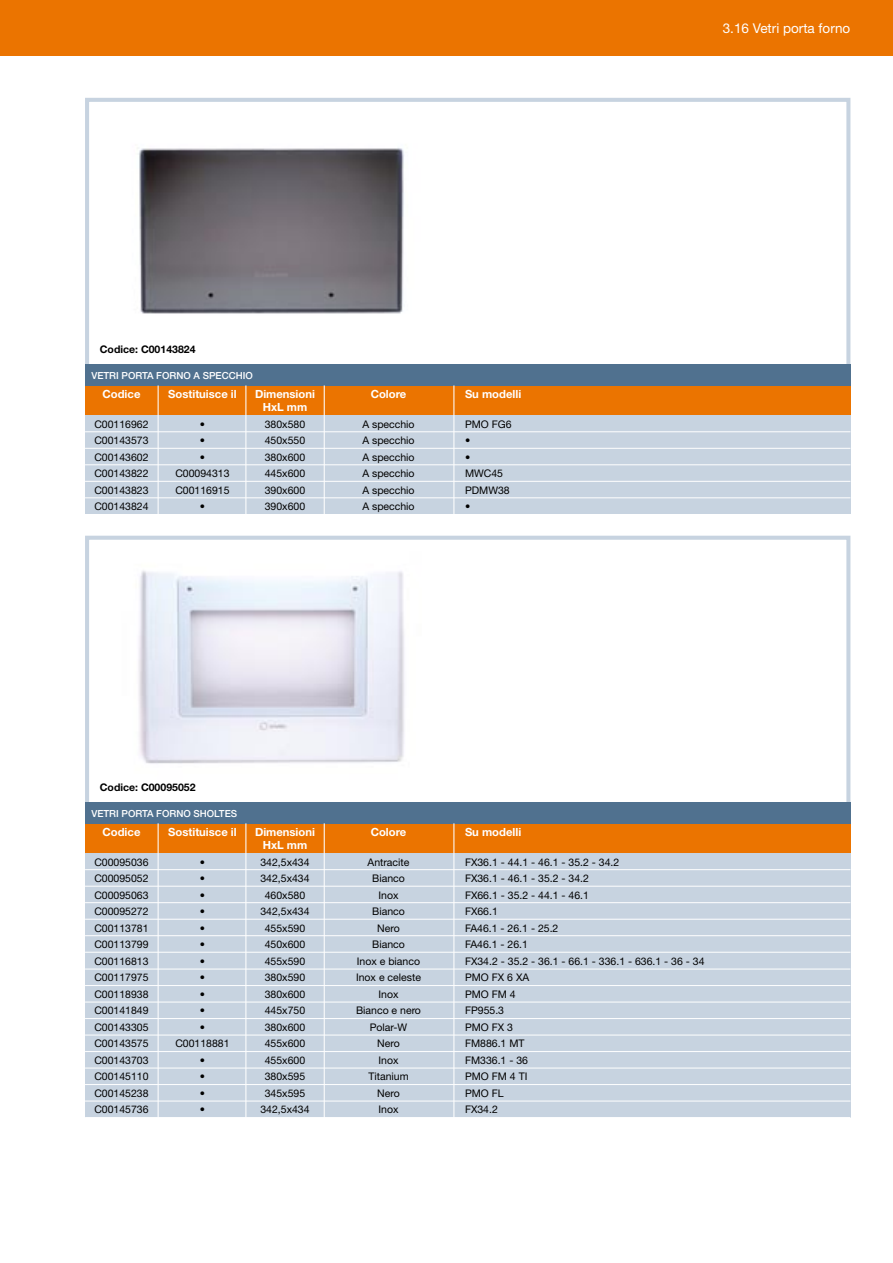
<style>
.page{position:relative;width:893px;height:1263px;background:#fff}
.page>*{position:absolute;margin:0;border:0;box-sizing:border-box;transform-origin:0 0}
.t1{font:13.5px "Helvetica Neue";color:#fff}
.t2{font:700 11.25px "Helvetica Neue";color:#fff}
.t3{font:10.5px "Helvetica Neue";color:#000}
.t4{font:700 10.5px "Helvetica Neue";color:#000}
.t5{font:500 9.75px "Helvetica Neue";color:#fff}
</style>
<div class="page">
<div style="left:0;top:0;width:893px;height:55px;background:#eb7400"></div>
<img style="left:137px;top:148px;width:267px;height:166px">
<div style="left:85px;top:98px;width:765px;height:271px;border:4px solid #c7d3e0"></div>
<div style="left:85px;top:413px;width:765px;height:101px;background:#c7d3e0"></div>
<div style="left:85px;top:385px;width:765px;height:30px;background:#eb7400"></div>
<div style="left:85px;top:364px;width:765px;height:21px;background:#50718f"></div>
<hr style="left:85px;top:448px;width:765px;height:1px;background:#fff">
<hr style="left:85px;top:431px;width:765px;height:1px;background:#fff">
<hr style="left:85px;top:464px;width:765px;height:1px;background:#fff">
<hr style="left:85px;top:481px;width:765px;height:1px;background:#fff">
<hr style="left:85px;top:497px;width:765px;height:1px;background:#fff">
<hr style="left:158px;top:385px;width:1px;height:129px;background:#fff">
<hr style="left:453px;top:385px;width:1px;height:129px;background:#fff">
<hr style="left:245px;top:385px;width:1px;height:129px;background:#fff">
<hr style="left:324px;top:385px;width:1px;height:129px;background:#fff">
<img style="left:138px;top:570px;width:267px;height:194px">
<div style="left:85px;top:536px;width:765px;height:270px;border:4px solid #c7d3e0"></div>
<div style="left:85px;top:850px;width:765px;height:267px;background:#c7d3e0"></div>
<div style="left:85px;top:823px;width:765px;height:30px;background:#eb7400"></div>
<div style="left:85px;top:802px;width:765px;height:21px;background:#50718f"></div>
<hr style="left:85px;top:886px;width:765px;height:1px;background:#fff">
<hr style="left:85px;top:869px;width:765px;height:1px;background:#fff">
<hr style="left:85px;top:902px;width:765px;height:1px;background:#fff">
<hr style="left:85px;top:919px;width:765px;height:1px;background:#fff">
<hr style="left:85px;top:935px;width:765px;height:1px;background:#fff">
<hr style="left:85px;top:952px;width:765px;height:1px;background:#fff">
<hr style="left:85px;top:968px;width:765px;height:1px;background:#fff">
<hr style="left:158px;top:823px;width:1px;height:296px;background:#fff">
<hr style="left:453px;top:823px;width:1px;height:296px;background:#fff">
<hr style="left:245px;top:823px;width:1px;height:296px;background:#fff">
<hr style="left:324px;top:823px;width:1px;height:296px;background:#fff">
<hr style="left:85px;top:985px;width:765px;height:1px;background:#fff">
<hr style="left:85px;top:1001px;width:765px;height:1px;background:#fff">
<hr style="left:85px;top:1018px;width:765px;height:1px;background:#fff">
<hr style="left:85px;top:1034px;width:765px;height:1px;background:#fff">
<hr style="left:85px;top:1051px;width:765px;height:1px;background:#fff">
<hr style="left:85px;top:1067px;width:765px;height:1px;background:#fff">
<hr style="left:85px;top:1084px;width:765px;height:1px;background:#fff">
<hr style="left:85px;top:1100px;width:765px;height:1px;background:#fff">
<p class="t1" style="left:723px;top:20px;width:129px">3.16 Vetri porta forno</p>
<p class="t4" style="left:100px;top:343px;width:97px">Codice: C00143824</p>
<p class="t5" style="left:91px;top:369px;width:163px">VETRI PORTA FORNO A SPECCHIO</p>
<p class="t2" style="left:103px;top:387px;width:39px">Codice</p>
<p class="t2" style="left:168px;top:387px;width:70px">Sostituisce il</p>
<p class="t2" style="left:255px;top:387px;width:61px">Dimensioni</p>
<p class="t2" style="left:371px;top:387px;width:37px">Colore</p>
<p class="t2" style="left:465px;top:387px;width:58px">Su modelli</p>
<p class="t2" style="left:263px;top:400px;width:46px">HxL mm</p>
<p class="t3" style="left:94px;top:418px;width:56px">C00116962</p>
<p class="t3" style="left:200px;top:418px;width:7px">•</p>
<p class="t3" style="left:265px;top:418px;width:42px">380x580</p>
<p class="t3" style="left:362px;top:418px;width:54px">A specchio</p>
<p class="t3" style="left:465px;top:418px;width:48px">PMO FG6</p>
<p class="t3" style="left:94px;top:434px;width:56px">C00143573</p>
<p class="t3" style="left:200px;top:434px;width:7px">•</p>
<p class="t3" style="left:265px;top:434px;width:42px">450x550</p>
<p class="t3" style="left:362px;top:434px;width:54px">A specchio</p>
<p class="t3" style="left:465px;top:434px;width:7px">•</p>
<p class="t3" style="left:94px;top:451px;width:56px">C00143602</p>
<p class="t3" style="left:200px;top:451px;width:7px">•</p>
<p class="t3" style="left:265px;top:451px;width:42px">380x600</p>
<p class="t3" style="left:362px;top:451px;width:54px">A specchio</p>
<p class="t3" style="left:465px;top:451px;width:7px">•</p>
<p class="t3" style="left:94px;top:467px;width:56px">C00143822</p>
<p class="t3" style="left:175px;top:467px;width:56px">C00094313</p>
<p class="t3" style="left:265px;top:467px;width:42px">445x600</p>
<p class="t3" style="left:362px;top:467px;width:54px">A specchio</p>
<p class="t3" style="left:465px;top:467px;width:40px">MWC45</p>
<p class="t3" style="left:94px;top:484px;width:56px">C00143823</p>
<p class="t3" style="left:175px;top:484px;width:56px">C00116915</p>
<p class="t3" style="left:265px;top:484px;width:42px">390x600</p>
<p class="t3" style="left:362px;top:484px;width:54px">A specchio</p>
<p class="t3" style="left:465px;top:484px;width:46px">PDMW38</p>
<p class="t3" style="left:94px;top:500px;width:56px">C00143824</p>
<p class="t3" style="left:200px;top:500px;width:7px">•</p>
<p class="t3" style="left:265px;top:500px;width:42px">390x600</p>
<p class="t3" style="left:362px;top:500px;width:54px">A specchio</p>
<p class="t3" style="left:465px;top:500px;width:7px">•</p>
<p class="t4" style="left:100px;top:781px;width:97px">Codice: C00095052</p>
<p class="t5" style="left:91px;top:807px;width:147px">VETRI PORta FORNO SHOLTES</p>
<p class="t2" style="left:103px;top:824px;width:39px">Codice</p>
<p class="t2" style="left:168px;top:824px;width:70px">Sostituisce il</p>
<p class="t2" style="left:255px;top:824px;width:61px">Dimensioni</p>
<p class="t2" style="left:371px;top:824px;width:37px">Colore</p>
<p class="t2" style="left:465px;top:824px;width:58px">Su modelli</p>
<p class="t2" style="left:263px;top:838px;width:46px">HxL mm</p>
<p class="t3" style="left:94px;top:855px;width:56px">C00095036</p>
<p class="t3" style="left:200px;top:855px;width:7px">•</p>
<p class="t3" style="left:260px;top:855px;width:51px">342,5x434</p>
<p class="t3" style="left:367px;top:855px;width:44px">Antracite</p>
<p class="t3" style="left:465px;top:855px;width:156px">FX36.1 - 44.1 - 46.1 - 35.2 - 34.2</p>
<p class="t3" style="left:94px;top:872px;width:56px">C00095052</p>
<p class="t3" style="left:200px;top:872px;width:7px">•</p>
<p class="t3" style="left:260px;top:872px;width:51px">342,5x434</p>
<p class="t3" style="left:372px;top:872px;width:34px">Bianco</p>
<p class="t3" style="left:465px;top:872px;width:125px">FX36.1 - 46.1 - 35.2 - 34.2</p>
<p class="t3" style="left:94px;top:888px;width:56px">C00095063</p>
<p class="t3" style="left:200px;top:888px;width:7px">•</p>
<p class="t3" style="left:265px;top:888px;width:42px">460x580</p>
<p class="t3" style="left:378px;top:888px;width:22px">Inox</p>
<p class="t3" style="left:465px;top:888px;width:125px">FX66.1 - 35.2 - 44.1 - 46.1</p>
<p class="t3" style="left:94px;top:905px;width:56px">C00095272</p>
<p class="t3" style="left:200px;top:905px;width:7px">•</p>
<p class="t3" style="left:260px;top:905px;width:51px">342,5x434</p>
<p class="t3" style="left:372px;top:905px;width:34px">Bianco</p>
<p class="t3" style="left:465px;top:905px;width:34px">FX66.1</p>
<p class="t3" style="left:94px;top:921px;width:56px">C00113781</p>
<p class="t3" style="left:200px;top:921px;width:7px">•</p>
<p class="t3" style="left:265px;top:921px;width:42px">455x590</p>
<p class="t3" style="left:377px;top:921px;width:24px">Nero</p>
<p class="t3" style="left:465px;top:921px;width:95px">FA46.1 - 26.1 - 25.2</p>
<p class="t3" style="left:94px;top:938px;width:56px">C00113799</p>
<p class="t3" style="left:200px;top:938px;width:7px">•</p>
<p class="t3" style="left:265px;top:938px;width:42px">450x600</p>
<p class="t3" style="left:372px;top:938px;width:34px">Bianco</p>
<p class="t3" style="left:465px;top:938px;width:65px">FA46.1 - 26.1</p>
<p class="t3" style="left:94px;top:954px;width:56px">C00116813</p>
<p class="t3" style="left:200px;top:954px;width:7px">•</p>
<p class="t3" style="left:265px;top:954px;width:42px">455x590</p>
<p class="t3" style="left:357px;top:954px;width:65px">Inox e bianco</p>
<p class="t3" style="left:465px;top:954px;width:241px">FX34.2 - 35.2 - 36.1 - 66.1 - 336.1 - 636.1 - 36 - 34</p>
<p class="t3" style="left:94px;top:971px;width:56px">C00117975</p>
<p class="t3" style="left:200px;top:971px;width:7px">•</p>
<p class="t3" style="left:265px;top:971px;width:42px">380x590</p>
<p class="t3" style="left:356px;top:971px;width:66px">Inox e celeste</p>
<p class="t3" style="left:465px;top:971px;width:66px">PMO FX 6 XA</p>
<p class="t3" style="left:94px;top:987px;width:56px">C00118938</p>
<p class="t3" style="left:200px;top:987px;width:7px">•</p>
<p class="t3" style="left:265px;top:987px;width:42px">380x600</p>
<p class="t3" style="left:378px;top:987px;width:22px">Inox</p>
<p class="t3" style="left:465px;top:987px;width:52px">PMO FM 4</p>
<p class="t3" style="left:94px;top:1004px;width:56px">C00141849</p>
<p class="t3" style="left:200px;top:1004px;width:7px">•</p>
<p class="t3" style="left:265px;top:1004px;width:42px">445x750</p>
<p class="t3" style="left:356px;top:1004px;width:66px">Bianco e nero</p>
<p class="t3" style="left:465px;top:1004px;width:41px">FP955.3</p>
<p class="t3" style="left:94px;top:1020px;width:56px">C00143305</p>
<p class="t3" style="left:200px;top:1020px;width:7px">•</p>
<p class="t3" style="left:265px;top:1020px;width:42px">380x600</p>
<p class="t3" style="left:370px;top:1020px;width:39px">Polar-W</p>
<p class="t3" style="left:465px;top:1020px;width:50px">PMO FX 3</p>
<p class="t3" style="left:94px;top:1037px;width:56px">C00143575</p>
<p class="t3" style="left:175px;top:1037px;width:56px">C00118881</p>
<p class="t3" style="left:265px;top:1037px;width:42px">455x600</p>
<p class="t3" style="left:377px;top:1037px;width:24px">Nero</p>
<p class="t3" style="left:465px;top:1037px;width:61px">FM886.1 MT</p>
<p class="t3" style="left:94px;top:1053px;width:56px">C00143703</p>
<p class="t3" style="left:200px;top:1053px;width:7px">•</p>
<p class="t3" style="left:265px;top:1053px;width:42px">455x600</p>
<p class="t3" style="left:378px;top:1053px;width:22px">Inox</p>
<p class="t3" style="left:465px;top:1053px;width:65px">FM336.1 - 36</p>
<p class="t3" style="left:94px;top:1070px;width:56px">C00145110</p>
<p class="t3" style="left:200px;top:1070px;width:7px">•</p>
<p class="t3" style="left:265px;top:1070px;width:42px">380x595</p>
<p class="t3" style="left:368px;top:1070px;width:42px">Titanium</p>
<p class="t3" style="left:465px;top:1070px;width:64px">PMO FM 4 TI</p>
<p class="t3" style="left:94px;top:1086px;width:56px">C00145238</p>
<p class="t3" style="left:200px;top:1086px;width:7px">•</p>
<p class="t3" style="left:265px;top:1086px;width:42px">345x595</p>
<p class="t3" style="left:377px;top:1086px;width:24px">Nero</p>
<p class="t3" style="left:465px;top:1086px;width:40px">PMO FL</p>
<p class="t3" style="left:94px;top:1103px;width:56px">C00145736</p>
<p class="t3" style="left:200px;top:1103px;width:7px">•</p>
<p class="t3" style="left:260px;top:1103px;width:51px">342,5x434</p>
<p class="t3" style="left:378px;top:1103px;width:22px">Inox</p>
<p class="t3" style="left:465px;top:1103px;width:34px">FX34.2</p>
</div>
